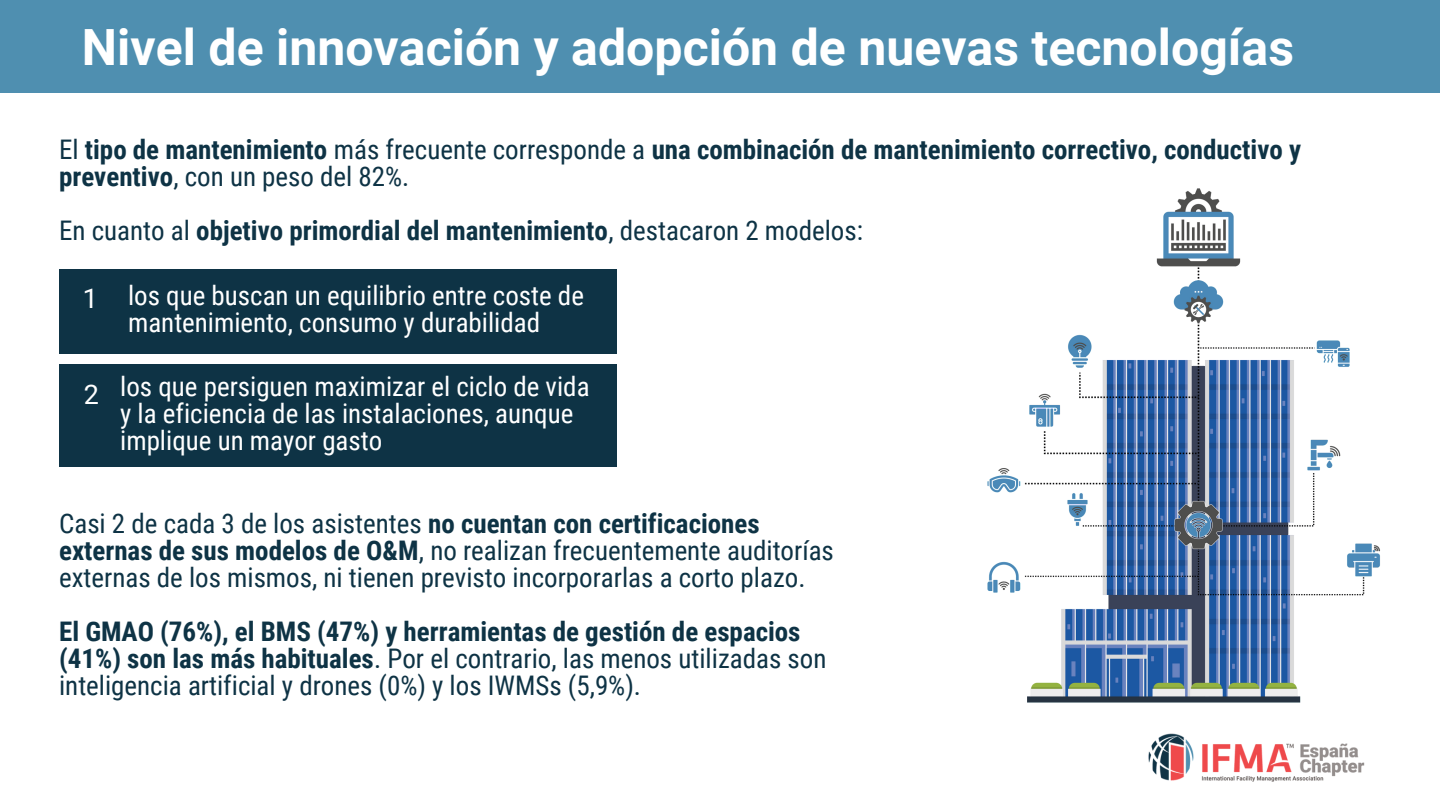
<style>
.page{position:relative;width:1440px;height:810px;background:#fff}
.page>*{position:absolute;margin:0;border:0;box-sizing:border-box;transform-origin:0 0}
.t1{font:700 50px "Roboto";color:#fff}
.t2{font:27px/27px "Roboto Condensed";color:#0e3345}
.t3{font:700 27px/27px "Roboto Condensed";color:#0e3345}
.t4{font:27px/27px "Roboto Condensed";color:#fff}
.t5{font:27px "Roboto";color:#fff}
.s1{font-weight:400}
.s2{font-weight:700}
</style>
<div class="page">
<div style="left:0;top:0;width:1440px;height:92px;background:#4f8fb0"></div>
<div style="left:59px;top:269px;width:558px;height:85px;background:#0e3345"></div>
<div style="left:59px;top:364px;width:558px;height:103px;background:#0e3345"></div>
<img style="left:1148px;top:733px;width:217px;height:49px">
<img style="left:987px;top:188px;width:393px;height:515px">
<p class="t1" style="left:82px;top:18px;width:1214px">Nivel de innovación y adopción de nuevas tecnologías</p>
<h1 class="t3" style="left:59px;top:136px;width:1244px"><span class="s1">El</span> tipo de mantenimiento <span class="s1">más frecuente corresponde a</span> una combinación de mantenimiento correctivo, conductivo y preventivo<span class="s1">, con un peso del 82%.</span></h1>
<p class="t3" style="left:59px;top:217px;width:805px"><span class="s1">En cuanto al</span> objetivo primordial del mantenimiento<span class="s1">, destacaron 2 modelos:</span></p>
<p class="t5" style="left:83px;top:283px;width:17px">1</p>
<p class="t5" style="left:84px;top:379px;width:17px">2</p>
<p class="t4" style="left:128px;top:283px;width:457px">los que buscan un equilibrio entre coste de mantenimiento, consumo y durabilidad</p>
<p class="t4" style="left:120px;top:374px;width:471px">los que persiguen maximizar el ciclo de vida y la eficiencia de las instalaciones, aunque implique un mayor gasto</p>
<p class="t2" style="left:59px;top:510px;width:776px">Casi 2 de cada 3 de los asistentes <span class="s2">no cuentan con certificaciones externas de sus modelos de O&amp;M</span>, no realizan frecuentemente auditorías externas de los mismos, ni tienen previsto incorporarlas a corto plazo.</p>
<p class="t2" style="left:59px;top:618px;width:769px"><span class="s2">El GMAO (76%), el BMS (47%) y herramientas de gestión de espacios (41%) son las más habituales</span>. Por el contrario, las menos utilizadas son inteligencia artificial y drones (0%) y los IWMSs (5,9%).</p>
</div>
